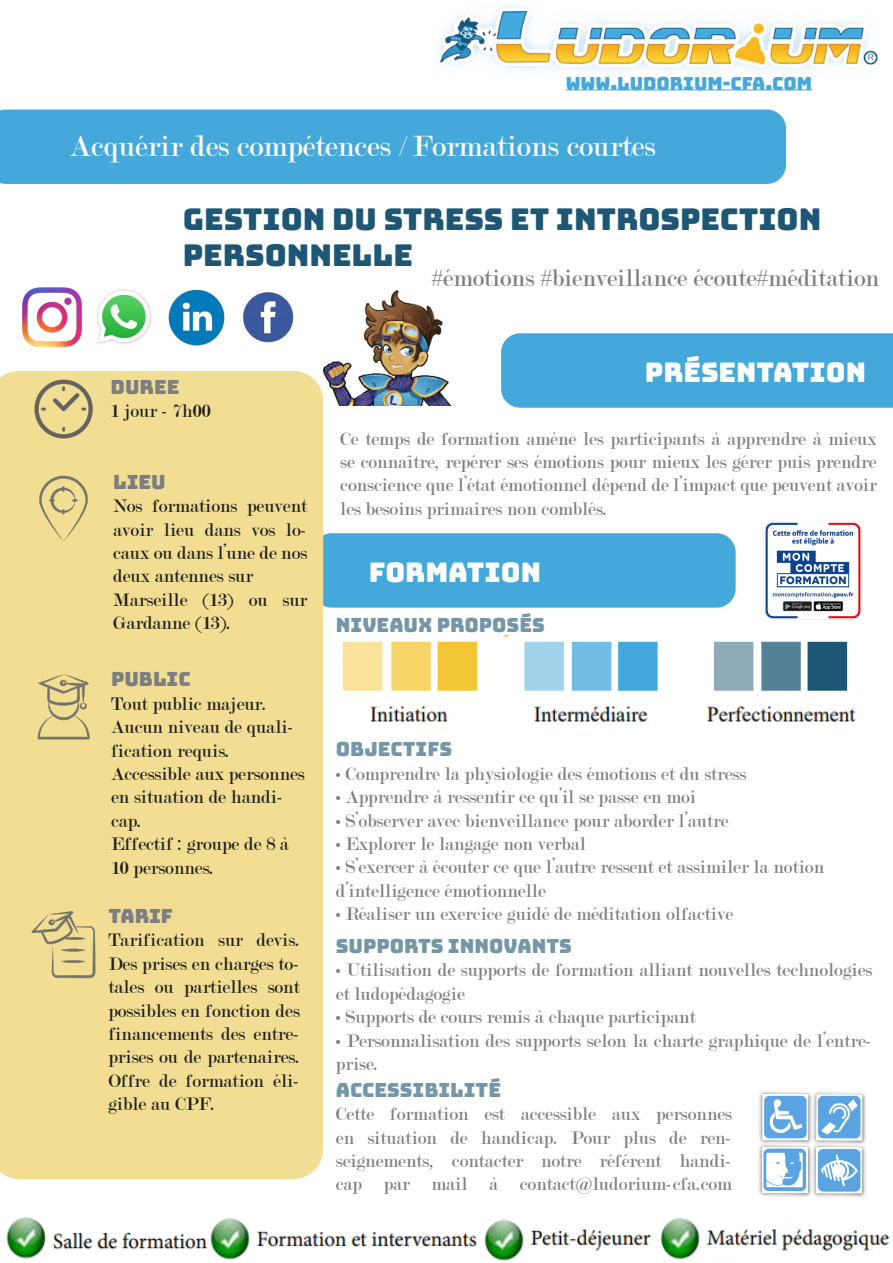
<style>
.page{position:relative;width:893px;height:1263px;background:#fff}
.page>*{position:absolute;margin:0;border:0;box-sizing:border-box;transform-origin:0 0}
.t1{font:31.5px "Modern";color:#fff}
.t2{font:30px "Bungee";color:#1d5775}
.t3{font:27px "Bungee";color:#fff}
.t4{font:25.5px "Modern";color:#7c7e81}
.t5{font:19.5px/23.4px "Modern";color:#7c7e81;text-align:justify}
.t6{font:19.5px/23.4px "Modern";color:#231f20}
.t7{font:19.5px "Bungee";color:#7397a9}
.t8{font:19.5px "Bungee";color:#7c7e81}
.t9{font:18px "Bungee";color:#44a8da}
</style>
<div class="page">
<div style="left:313px;top:533px;width:423px;height:75px;background:#44a8da;border-radius:19px"></div>
<div style="left:0;top:109px;width:786px;height:75px;background:#44a8da"></div>
<img style="left:437px;top:5px;width:441px;height:66px">
<div style="left:0;top:371px;width:323px;height:808px;background:#f1de93"></div>
<img style="left:29px;top:374px;width:70px;height:68px">
<img style="left:29px;top:672px;width:70px;height:70px">
<img style="left:29px;top:909px;width:70px;height:70px">
<img style="left:29px;top:473px;width:70px;height:70px">
<div style="left:501px;top:333px;width:392px;height:75px;background:#44a8da"></div>
<img style="left:342px;top:636px;width:514px;height:86px">
<img style="left:323px;top:290px;width:128px;height:115px">
<hr style="left:566px;top:90px;width:246px;height:1px;background:#44a8da">
<img style="left:758px;top:1091px;width:108px;height:106px">
<img style="left:764px;top:522px;width:98px;height:98px">
<img style="left:243px;top:292px;width:51px;height:51px">
<img style="left:168px;top:289px;width:57px;height:57px">
<img style="left:97px;top:289px;width:55px;height:55px">
<img style="left:22px;top:287px;width:60px;height:61px">
<img style="left:6px;top:1217px;width:202px;height:42px">
<img style="left:210px;top:1218px;width:442px;height:43px">
<img style="left:660px;top:1218px;width:230px;height:41px">
<p class="t9" style="left:566px;top:73px;width:248px">WWW.LUDORIUM-CFA.COM</p>
<p class="t1" style="left:70px;top:130px;width:587px">Acquérir des compétences / Formations courtes</p>
<p class="t2" style="left:183px;top:202px;width:640px">GESTION DU STRESS ET INTROSPECTION</p>
<p class="t2" style="left:183px;top:238px;width:232px">PERSONNELLE</p>
<p class="t4" style="left:432px;top:265px;width:449px">#émotions #bienveillance écoute#méditation</p>
<p class="t8" style="left:111px;top:375px;width:71px">DUREE</p>
<p class="t6" style="left:111px;top:399px;width:101px">1 jour - 7h00</p>
<p class="t8" style="left:113px;top:471px;width:54px">LIEU</p>
<p class="t6" style="left:113px;top:495px;width:195px;text-align:justify">Nos formations peuvent avoir lieu dans vos lo&shy;caux ou dans l’une de nos deux antennes sur</p>
<p class="t6" style="left:113px;top:588px;width:196px">Marseille (13) ou sur<br>Gardanne (13).</p>
<p class="t8" style="left:111px;top:668px;width:81px">PUBLIC</p>
<p class="t6" style="left:111px;top:692px;width:157px">Tout public majeur.</p>
<p class="t6" style="left:111px;top:716px;width:185px">Aucun niveau de quali&shy;fication requis.</p>
<p class="t6" style="left:111px;top:762px;width:195px">Accessible aux personnes en situation de handi&shy;cap.</p>
<p class="t6" style="left:111px;top:833px;width:179px">Effectif : groupe de 8 à<br>10 personnes.</p>
<p class="t8" style="left:108px;top:905px;width:66px">TARIF</p>
<p class="t6" style="left:108px;top:929px;width:193px;text-align:justify">Tarification sur devis.<br>Des prises en charges to&shy;tales ou partielles sont possibles en fonction des financements des entre&shy;prises ou de partenaires.<br>Offre de formation éli&shy;gible au CPF.</p>
<p class="t3" style="left:645px;top:357px;width:223px">PRÉSENTATION</p>
<p class="t5" style="left:340px;top:427px;width:538px">Ce temps de formation amène les participants à apprendre à mieux se connaître, repérer ses émotions pour mieux les gérer puis prendre conscience que l’état émotionnel dépend de l’impact que peuvent avoir les besoins primaires non comblés.</p>
<p class="t3" style="left:369px;top:557px;width:174px">FORMATION</p>
<p class="t7" style="left:336px;top:614px;width:210px">NIVEAUX PROPOSÉS</p>
<p class="t7" style="left:336px;top:738px;width:118px">OBJECTIFS</p>
<p class="t5" style="left:336px;top:762px;width:412px">• Comprendre la physiologie des émotions et du stress</p>
<p class="t5" style="left:336px;top:785px;width:362px">• Apprendre à ressentir ce qu’il se passe en moi</p>
<p class="t5" style="left:336px;top:809px;width:394px">• S’observer avec bienveillance pour aborder l’autre</p>
<p class="t5" style="left:336px;top:832px;width:252px">• Explorer le langage non verbal</p>
<p class="t5" style="left:336px;top:856px;width:490px">• S’exercer à écouter ce que l’autre ressent et assimiler la notion</p>
<p class="t5" style="left:336px;top:879px;width:211px">d’intelligence émotionnelle</p>
<p class="t5" style="left:336px;top:902px;width:399px">• Réaliser un exercice guidé de méditation olfactive</p>
<p class="t7" style="left:336px;top:935px;width:237px">SUPPORTS INNOVANTS</p>
<p class="t5" style="left:336px;top:959px;width:538px">• Utilisation de supports de formation alliant nouvelles technologies et ludopédagogie</p>
<p class="t5" style="left:336px;top:1005px;width:361px">• Supports de cours remis à chaque participant</p>
<p class="t5" style="left:336px;top:1029px;width:538px">• Personnalisation des supports selon la charte graphique de l’entre&shy;prise.</p>
<p class="t7" style="left:336px;top:1079px;width:167px">ACCESSIBILITÉ</p>
<p class="t5" style="left:336px;top:1102px;width:398px">Cette formation est accessible aux personnes en situation de handicap. Pour plus de ren&shy;seignements, contacter notre référent handi&shy;cap par mail à contact@ludorium-cfa.com</p>
</div>
